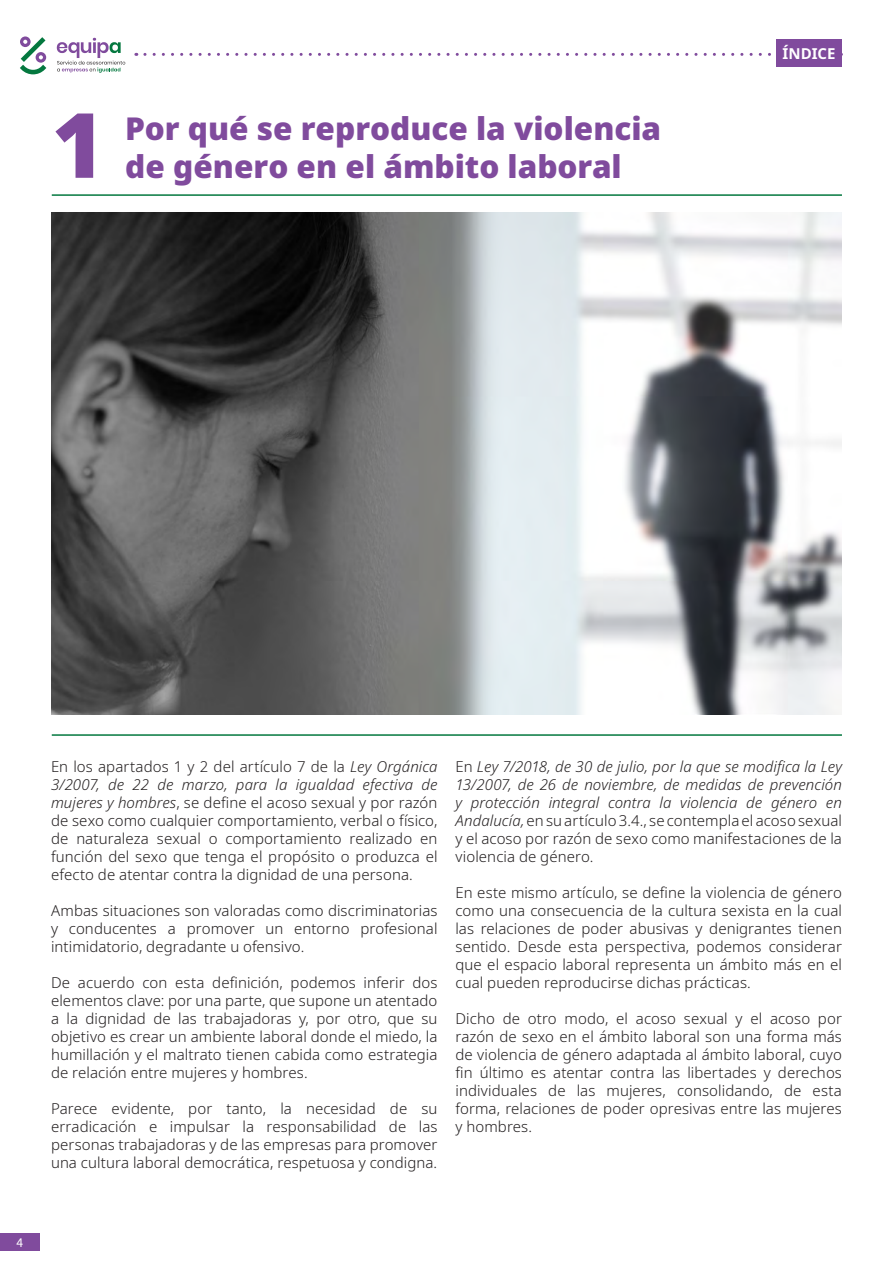
<style>
.page{position:relative;width:893px;height:1263px;background:#fff}
.page>*{position:absolute;margin:0;border:0;box-sizing:border-box;transform-origin:0 0}
.seccion_equipa{font:900 90px "Noto Sans";color:#804b9d}
.seccion_equipa-2{font:900 31.5px "Noto Sans";color:#804b9d}
.parrafo_equipa{font:300 15px/18px "Noto Sans";letter-spacing:.005em;color:#231f20;text-align:justify}
.parrafo_equipa-2{font:italic 300 15px/18px "Noto Sans";letter-spacing:.005em;color:#231f20;text-align:justify}
.parrafo_equipa-3{font:700 15px "Noto Sans";letter-spacing:.005em;color:#fff}
.t1{font:13.5px "Source Sans Pro";color:#fff}
.s1{font-style:italic}
.s2{font-style:normal}
</style>
<div class="page">
<hr style="left:52px;top:194px;width:790px;height:2px;background:#04783f">
<hr style="left:52px;top:734px;width:790px;height:2px;background:#04783f">
<img style="left:52px;top:212px;width:790px;height:502px">
<div style="left:0;top:1234px;width:40px;height:17px;background:#804b9d"></div>
<svg style="left:145px;top:53px;width:626px;height:3px"></svg>
<svg style="left:57px;top:38px;width:68px;height:35px"></svg>
<svg style="left:20px;top:36px;width:26px;height:38px"></svg>
<div style="left:776px;top:39px;width:66px;height:27px;background:#804b9d"></div>
<p class="seccion_equipa" style="left:52px;top:94px;width:54px">1</p>
<p class="seccion_equipa-2" style="left:125px;top:111px;width:537px">Por qué se reproduce la violencia</p>
<p class="seccion_equipa-2" style="left:125px;top:148px;width:498px">de género en el ámbito laboral</p>
<p class="parrafo_equipa-3" style="left:782px;top:43px;width:55px">ÍNDICE</p>
<p class="t1" style="left:16px;top:1234px;width:8px">4</p>
<p class="parrafo_equipa" style="left:51px;top:758px;width:388px">En los apartados 1 y 2 del artículo 7 de la <span class="s1">Ley Orgánica 3/2007, de 22 de marzo, para la igualdad efectiva de mujeres y hombres</span>, se define el acoso sexual y por razón de sexo como cualquier comportamiento, verbal o físico, de naturaleza sexual o comportamiento realizado en función del sexo que tenga el propósito o produzca el efecto de atentar contra la dignidad de una persona.</p>
<p class="parrafo_equipa" style="left:51px;top:902px;width:388px">Ambas situaciones son valoradas como discriminatorias y conducentes a promover un entorno profesional intimidatorio, degradante u ofensivo.</p>
<p class="parrafo_equipa" style="left:51px;top:974px;width:388px">De acuerdo con esta definición, podemos inferir dos elementos clave: por una parte, que supone un atentado a la dignidad de las trabajadoras y, por otro, que su objetivo es crear un ambiente laboral donde el miedo, la humillación y el maltrato tienen cabida como estrategia de relación entre mujeres y hombres.</p>
<p class="parrafo_equipa" style="left:51px;top:1100px;width:388px">Parece evidente, por tanto, la necesidad de su erradicación e impulsar la responsabilidad de las personas trabajadoras y de las empresas para promover una cultura laboral democrática, respetuosa y condigna.</p>
<p class="parrafo_equipa-2" style="left:455px;top:758px;width:388px"><span class="s2">En</span> Ley 7/2018, de 30 de julio, por la que se modifica la Ley 13/2007, de 26 de noviembre, de medidas de prevención y protección integral contra la violencia de género en Andalucía, <span class="s2">en su artículo 3.4., se contempla el acoso sexual y el acoso por razón de sexo como manifestaciones de la violencia de género.</span></p>
<p class="parrafo_equipa" style="left:455px;top:884px;width:388px">En este mismo artículo, se define la violencia de género como una consecuencia de la cultura sexista en la cual las relaciones de poder abusivas y denigrantes tienen sentido. Desde esta perspectiva, podemos considerar que el espacio laboral representa un ámbito más en el cual pueden reproducirse dichas prácticas.</p>
<p class="parrafo_equipa" style="left:455px;top:1010px;width:388px">Dicho de otro modo, el acoso sexual y el acoso por razón de sexo en el ámbito laboral son una forma más de violencia de género adaptada al ámbito laboral, cuyo fin último es atentar contra las libertades y derechos individuales de las mujeres, consolidando, de esta forma, relaciones de poder opresivas entre las mujeres y hombres.</p>
</div>
